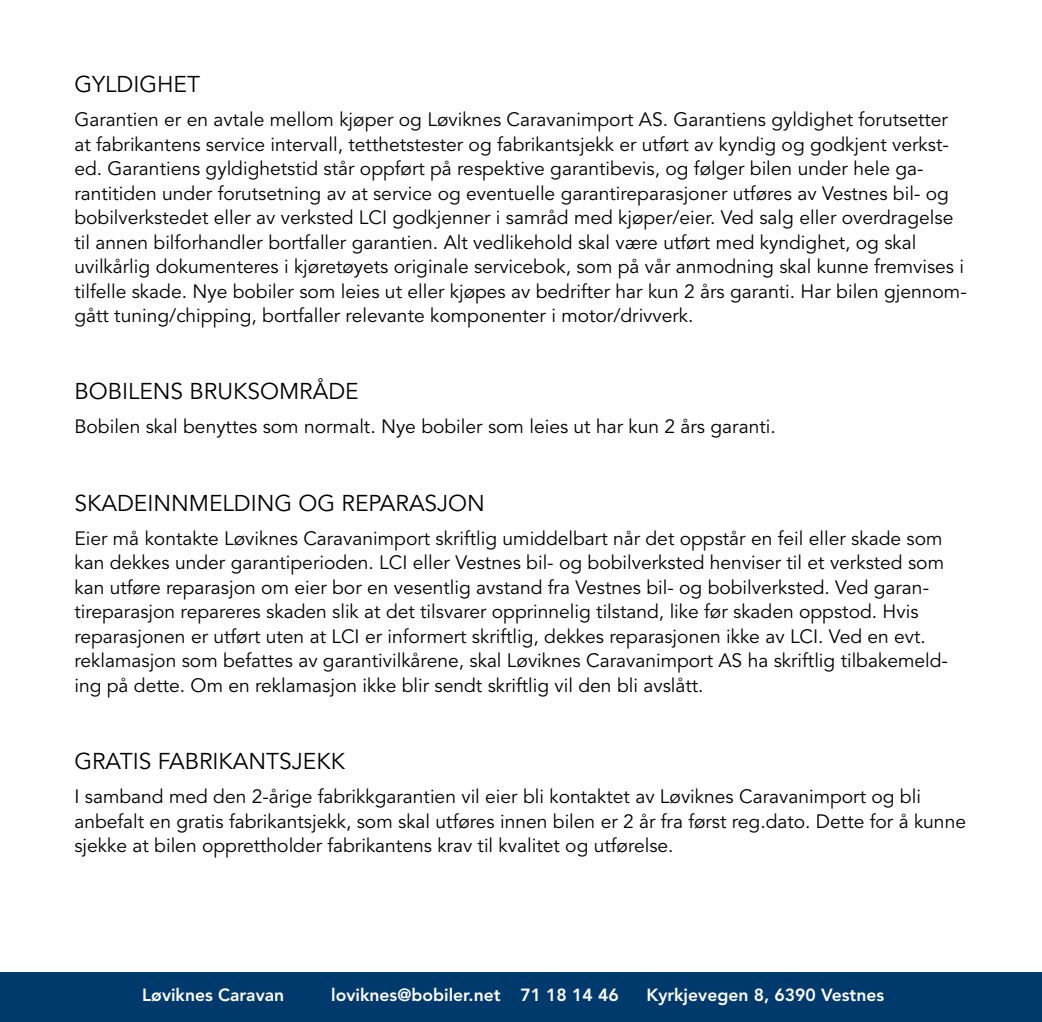
<style>
.page{position:relative;width:1042px;height:1022px;background:#fff}
.page>*{position:absolute;margin:0;border:0;box-sizing:border-box;transform-origin:0 0}
.t1{font:22.75px "Avenir LT Std";color:#000}
.t2{font:19.25px/24.5px "Avenir LT Std";color:#000}
.t3{font:800 17.5px "Avenir LT Std";color:#fff}
</style>
<div class="page">
<div style="left:0;top:972px;width:1042px;height:50px;background:#003a6d"></div>
<p class="t1" style="left:74px;top:71px;width:127px">GYLDIGHET</p>
<p class="t2" style="left:74px;top:108px;width:894px">Garantien er en avtale mellom kjøper og Løviknes Caravanimport AS. Garantiens gyldighet forutsetter at fabrikantens service intervall, tetthetstester og fabrikantsjekk er utført av kyndig og godkjent verkst&shy;ed. Garantiens gyldighetstid står oppført på respektive garantibevis, og følger bilen under hele ga&shy;rantitiden under forutsetning av at service og eventuelle garantireparasjoner utføres av Vestnes bil- og bobilverkstedet eller av verksted LCI godkjenner i samråd med kjøper/eier. Ved salg eller overdragelse til annen bilforhandler bortfaller garantien. Alt vedlikehold skal være utført med kyndighet, og skal uvilkårlig dokumenteres i kjøretøyets originale servicebok, som på vår anmodning skal kunne fremvises i tilfelle skade. Nye bobiler som leies ut eller kjøpes av bedrifter har kun 2 års garanti. Har bilen gjennom&shy;gått tuning/chipping, bortfaller relevante komponenter i motor/drivverk.</p>
<p class="t1" style="left:74px;top:378px;width:286px">BOBILENS BRUKSOMRÅDE</p>
<p class="t2" style="left:74px;top:415px;width:703px">Bobilen skal benyttes som normalt. Nye bobiler som leies ut har kun 2 års garanti.</p>
<p class="t1" style="left:74px;top:490px;width:412px">SKADEINNMELDING OG REPARASJON</p>
<p class="t2" style="left:74px;top:527px;width:875px">Eier må kontakte Løviknes Caravanimport skriftlig umiddelbart når det oppstår en feil eller skade som kan dekkes under garantiperioden. LCI eller Vestnes bil- og bobilverksted henviser til et verksted som kan utføre reparasjon om eier bor en vesentlig avstand fra Vestnes bil- og bobilverksted. Ved garan&shy;tireparasjon repareres skaden slik at det tilsvarer opprinnelig tilstand, like før skaden oppstod. Hvis reparasjonen er utført uten at LCI er informert skriftlig, dekkes reparasjonen ikke av LCI. Ved en evt. reklamasjon som befattes av garantivilkårene, skal Løviknes Caravanimport AS ha skriftlig tilbakemeld&shy;ing på dette. Om en reklamasjon ikke blir sendt skriftlig vil den bli avslått.</p>
<p class="t1" style="left:74px;top:748px;width:272px">GRATIS FABRIKANTSJEKK</p>
<p class="t2" style="left:74px;top:785px;width:893px">I samband med den 2-årige fabrikkgarantien vil eier bli kontaktet av Løviknes Caravanimport og bli anbefalt en gratis fabrikantsjekk, som skal utføres innen bilen er 2 år fra først reg.dato. Dette for å kunne sjekke at bilen opprettholder fabrikantens krav til kvalitet og utførelse.</p>
<p class="t3" style="left:142px;top:984px;width:143px">Løviknes Caravan</p>
<p class="t3" style="left:331px;top:984px;width:289px">loviknes@bobiler.net 71 18 14 46</p>
<p class="t3" style="left:646px;top:984px;width:239px">Kyrkjevegen 8, 6390 Vestnes</p>
</div>
